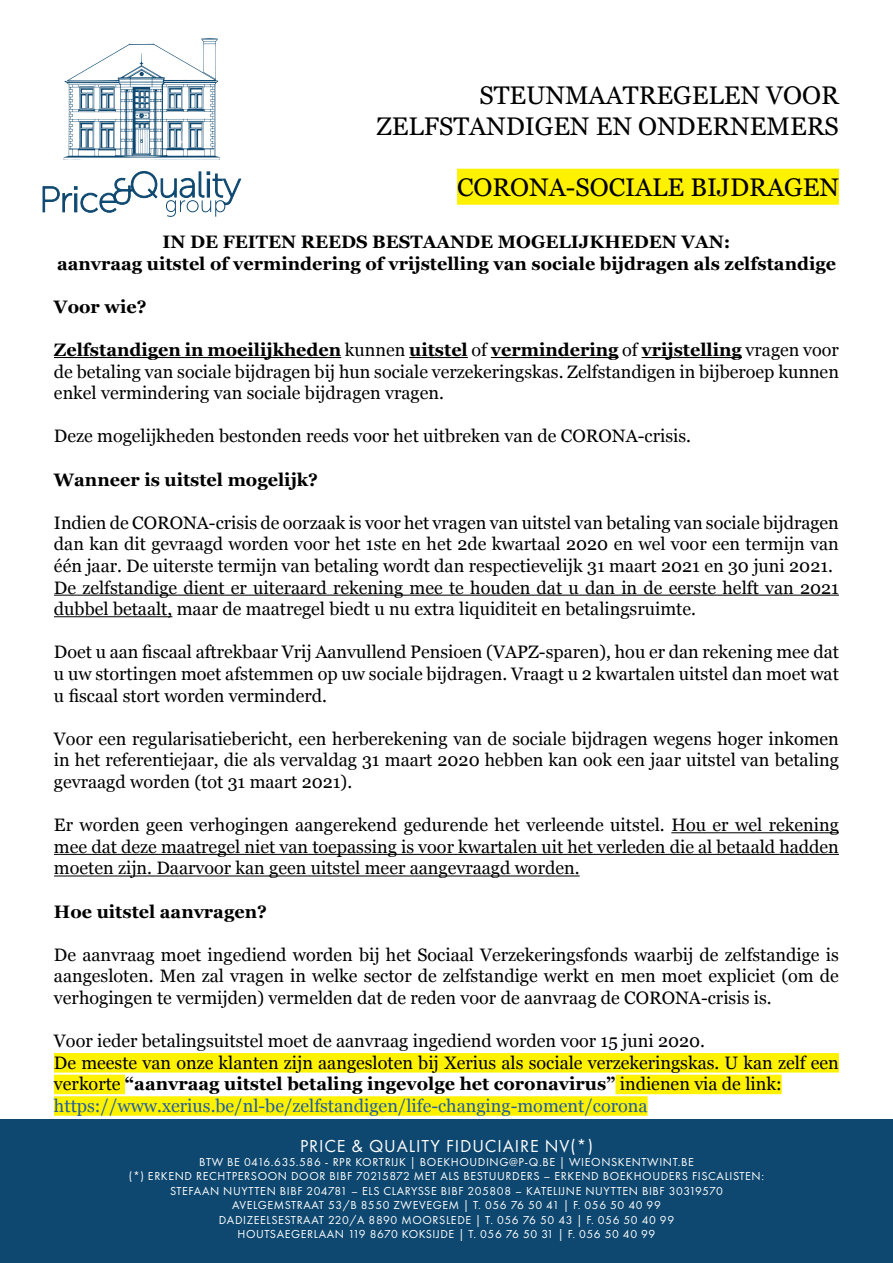
<style>
.page{position:relative;width:893px;height:1263px;background:#fff}
.page>*{position:absolute;margin:0;border:0;box-sizing:border-box;transform-origin:0 0}
.t1{font:25.5px/30.6px "Georgia";color:#000;text-align:right}
.t2{font:18px/21.6px "Georgia";color:#000;text-align:justify}
.t3{font:700 18px/21.6px "Georgia";color:#000;text-align:center}
.t4{font:18px "Futura PT";letter-spacing:.05em;color:#fff}
.t5{font:12px/14.4px "Futura PT";letter-spacing:.05em;color:#fff;text-align:center}
.s1{font-weight:700}
.s2{color:#215e9e}
</style>
<div class="page">
<svg style="left:43px;top:171px;width:198px;height:46px"></svg>
<svg style="left:63px;top:38px;width:157px;height:122px"></svg>
<div style="left:0;top:1119px;width:893px;height:144px;background:#0e4870"></div>
<div style="left:457px;top:169px;width:382px;height:36px;background:#fff200"></div>
<hr style="left:54px;top:357px;width:287px;height:1px;background:#000">
<hr style="left:409px;top:357px;width:59px;height:1px;background:#000">
<hr style="left:491px;top:357px;width:127px;height:1px;background:#000">
<hr style="left:641px;top:357px;width:101px;height:1px;background:#000">
<hr style="left:54px;top:595px;width:785px;height:1px;background:#000">
<hr style="left:54px;top:616px;width:118px;height:1px;background:#000">
<hr style="left:671px;top:832px;width:168px;height:1px;background:#000">
<hr style="left:54px;top:854px;width:785px;height:1px;background:#000">
<hr style="left:54px;top:875px;width:526px;height:1px;background:#000">
<div style="left:54px;top:1053px;width:785px;height:19px;background:#fff200"></div>
<div style="left:54px;top:1075px;width:71px;height:19px;background:#fff200"></div>
<div style="left:615px;top:1075px;width:167px;height:19px;background:#fff200"></div>
<div style="left:54px;top:1096px;width:594px;height:20px;background:#fff200"></div>
<h1 class="t1" style="left:376px;top:79px;width:464px">STEUNMAATREGELEN VOOR<br>ZELFSTANDIGEN EN ONDERNEMERS</h1>
<h1 class="t1" style="left:457px;top:171px;width:383px">CORONA-SOCIALE BIJDRAGEN</h1>
<p class="t3" style="left:57px;top:230px;width:780px">IN DE FEITEN REEDS BESTAANDE MOGELIJKHEDEN VAN:<br>aanvraag uitstel of vermindering of vrijstelling van sociale bijdragen als zelfstandige</p>
<p class="t3" style="left:54px;top:295px;width:94px">Voor wie?</p>
<p class="t2" style="left:54px;top:338px;width:786px"><span class="s1">Zelfstandigen in moeilijkheden</span> kunnen <span class="s1">uitstel</span> of <span class="s1">vermindering</span> of <span class="s1">vrijstelling</span> vragen voor de betaling van sociale bijdragen bij hun sociale verzekeringskas. Zelfstandigen in bijberoep kunnen enkel vermindering van sociale bijdragen vragen.</p>
<p class="t2" style="left:54px;top:425px;width:638px">Deze mogelijkheden bestonden reeds voor het uitbreken van de CORONA-crisis.</p>
<p class="t3" style="left:54px;top:468px;width:266px">Wanneer is uitstel mogelijk?</p>
<p class="t2" style="left:54px;top:511px;width:786px;text-align:left">Indien de CORONA-crisis de oorzaak is voor het vragen van uitstel van betaling van sociale bijdragen dan kan dit gevraagd worden voor het 1ste en het 2de kwartaal 2020 en wel voor een termijn van één jaar. De uiterste termijn van betaling wordt dan respectievelijk 31 maart 2021 en 30 juni 2021.<br>De zelfstandige dient er uiteraard rekening mee te houden dat u dan in de eerste helft van 2021 dubbel betaalt, maar de maatregel biedt u nu extra liquiditeit en betalingsruimte.</p>
<p class="t2" style="left:54px;top:641px;width:786px">Doet u aan fiscaal aftrekbaar Vrij Aanvullend Pensioen (VAPZ-sparen), hou er dan rekening mee dat u uw stortingen moet afstemmen op uw sociale bijdragen. Vraagt u 2 kwartalen uitstel dan moet wat u fiscaal stort worden verminderd.</p>
<p class="t2" style="left:54px;top:727px;width:786px">Voor een regularisatiebericht, een herberekening van de sociale bijdragen wegens hoger inkomen in het referentiejaar, die als vervaldag 31 maart 2020 hebben kan ook een jaar uitstel van betaling gevraagd worden (tot 31 maart 2021).</p>
<p class="t2" style="left:54px;top:813px;width:786px">Er worden geen verhogingen aangerekend gedurende het verleende uitstel. Hou er wel rekening mee dat deze maatregel niet van toepassing is voor kwartalen uit het verleden die al betaald hadden moeten zijn. Daarvoor kan geen uitstel meer aangevraagd worden.</p>
<p class="t3" style="left:54px;top:900px;width:215px">Hoe uitstel aanvragen?</p>
<p class="t2" style="left:54px;top:943px;width:786px">De aanvraag moet ingediend worden bij het Sociaal Verzekeringsfonds waarbij de zelfstandige is aangesloten. Men zal vragen in welke sector de zelfstandige werkt en men moet expliciet (om de verhogingen te vermijden) vermelden dat de reden voor de aanvraag de CORONA-crisis is.</p>
<p class="t2" style="left:54px;top:1029px;width:786px;text-align:left">Voor ieder betalingsuitstel moet de aanvraag ingediend worden voor 15 juni 2020.<br>De meeste van onze klanten zijn aangesloten bij Xerius als sociale verzekeringskas. U kan zelf een verkorte <span class="s1">“aanvraag uitstel betaling ingevolge het coronavirus”</span> indienen via de link: <span class="s2">https://www.xerius.be/nl-be/zelfstandigen/life-changing-moment/corona</span></p>
<p class="t4" style="left:300px;top:1135px;width:294px">PRICE &amp; QUALITY FIDUCIAIRE NV(*)</p>
<p class="t5" style="left:129px;top:1155px;width:637px">BTW BE 0416.635.586 - RPR KORTRIJK | BOEKHOUDING@P-Q.BE | WIEONSKENTWINT.BE<br>(*) ERKEND RECHTPERSOON DOOR BIBF 70215872 MET ALS BESTUURDERS – ERKEND BOEKHOUDERS FISCALISTEN:<br>STEFAAN NUYTTEN BIBF 204781 – ELS CLARYSSE BIBF 205808 – KATELIJNE NUYTTEN BIBF 30319570<br>AVELGEMSTRAAT 53/B 8550 ZWEVEGEM | T. 056 76 50 41 | F. 056 50 40 99<br>DADIZEELSESTRAAT 220/A 8890 MOORSLEDE | T. 056 76 50 43 | F. 056 50 40 99<br>HOUTSAEGERLAAN 119 8670 KOKSIJDE | T. 056 76 50 31 | F. 056 50 40 99</p>
</div>
